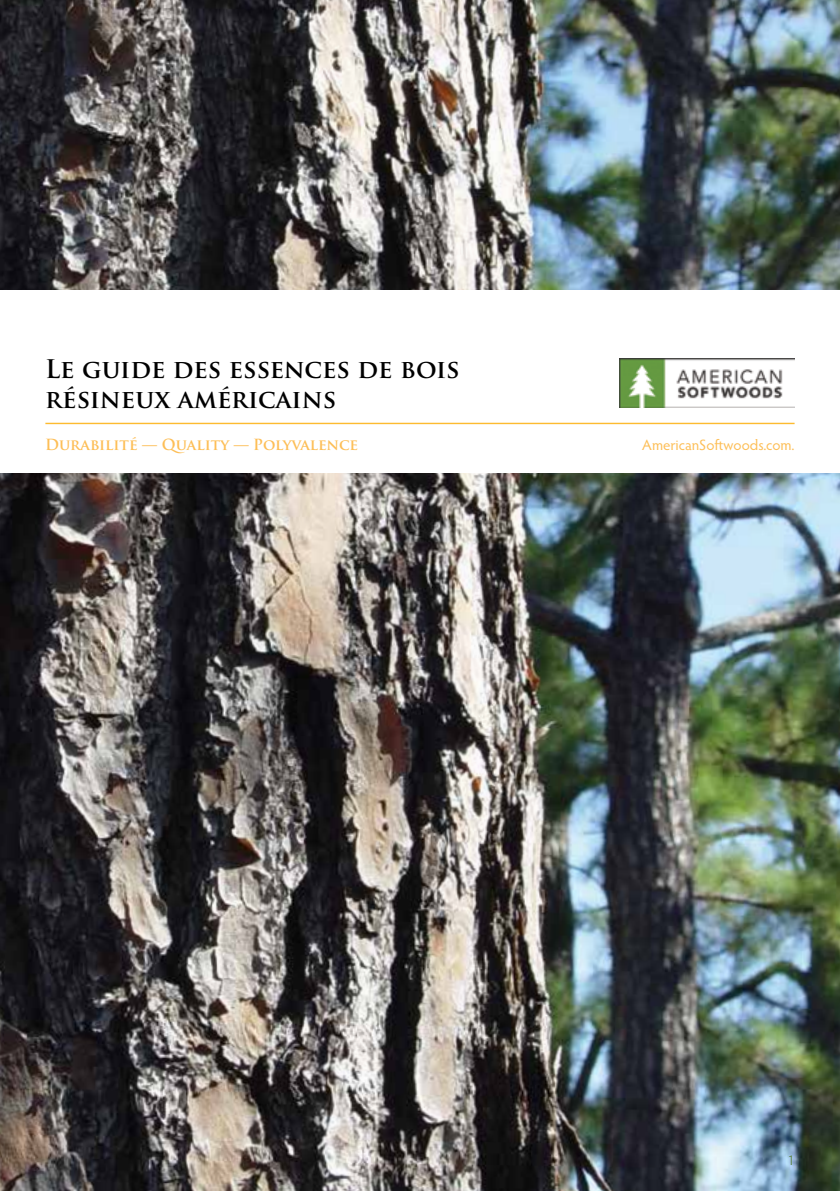
<style>
.page{position:relative;width:840px;height:1191px;background:#fff}
.page>*{position:absolute;margin:0;border:0;box-sizing:border-box;transform-origin:0 0}
.t1{font:700 25px/30px "Trajan Pro";color:#000}
.t2{font:700 15px "Trajan Pro";color:#fdbe56}
.t3{font:15px "Hypatia Sans Pro";color:#fdbe56}
.t4{font:300 14px "Hypatia Sans Pro";color:#4b711d}
</style>
<div class="page">
<img style="left:0;top:0;width:839px;height:1191px">
<div style="left:0;top:291px;width:839px;height:182px;background:#fff"></div>
<hr style="left:45px;top:423px;width:749px;height:1px;background:#fdbb30">
<img style="left:619px;top:359px;width:175px;height:49px">
<p class="t1" style="left:45px;top:354px;width:416px">Le guide des essences de bois résineux américains</p>
<p class="t2" style="left:45px;top:436px;width:314px">Durabilité — Quality — Polyvalence</p>
<p class="t3" style="left:642px;top:435px;width:154px">AmericanSoftwoods.com.</p>
<p class="t4" style="left:787px;top:1151px;width:9px">1</p>
</div>
